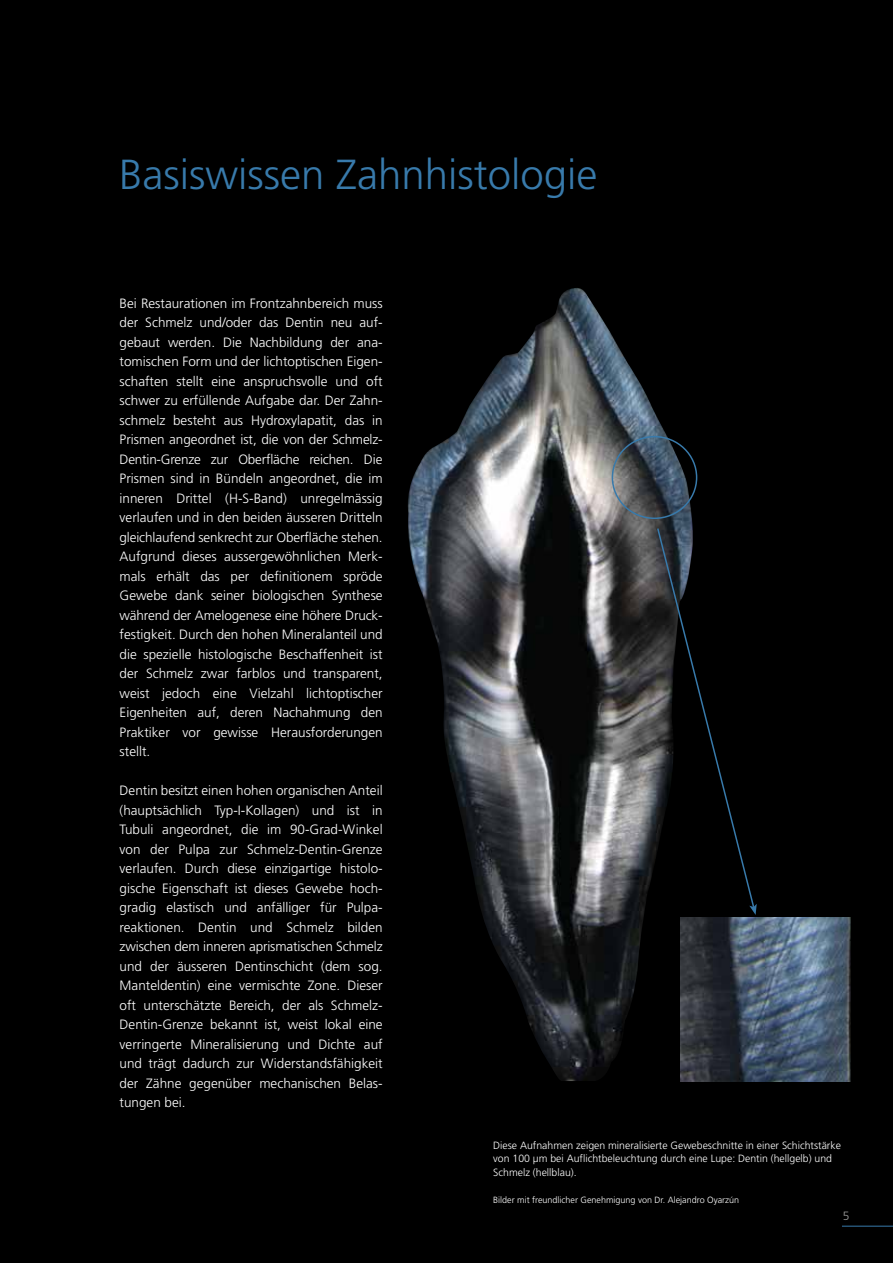
<style>
.page{position:relative;width:893px;height:1263px;background:#000}
.page>*{position:absolute;margin:0;border:0;box-sizing:border-box;transform-origin:0 0}
.t1{font:300 42px "Frutiger";color:#387aab}
.t2{font:300 13.5px/19.5px "Frutiger";color:#fff;text-align:justify}
.t3{font:300 12px "Frutiger";color:#9d9d9c}
.t4{font:300 10.5px/13.5px "Frutiger";color:#fff}
.t5{font:300 9px "Frutiger";color:#fff}
</style>
<div class="page">
<hr style="left:842px;top:1226px;width:51px;height:1px;background:#387aab">
<img style="left:408px;top:288px;width:285px;height:793px">
<img style="left:680px;top:917px;width:171px;height:164px">
<div style="left:612px;top:436px;width:85px;height:83px;border:2px solid #387aab;border-radius:50%"></div>
<svg style="left:656px;top:527px;width:101px;height:388px"></svg>
<h1 class="t1" style="left:119px;top:151px;width:480px">Basiswissen Zahnhistologie</h1>
<p class="t2" style="left:120px;top:294px;width:265px">Bei Restaurationen im Frontzahnbereich muss der Schmelz und/oder das Dentin neu auf&shy;gebaut werden. Die Nachbildung der ana&shy;tomischen Form und der lichtoptischen Eigen&shy;schaften stellt eine anspruchsvolle und oft schwer zu erfüllende Aufgabe dar. Der Zahn&shy;schmelz besteht aus Hydroxylapatit, das in Prismen angeordnet ist, die von der Schmelz-Dentin-Grenze zur Oberfläche reichen. Die Prismen sind in Bündeln angeordnet, die im inneren Drittel (H-S-Band) unregelmässig verlaufen und in den beiden äusseren Dritteln gleichlaufend senkrecht zur Oberfläche stehen.<br>Aufgrund dieses aussergewöhnlichen Merk&shy;mals erhält das per definitionem spröde Gewebe dank seiner biologischen Synthese während der Amelogenese eine höhere Druck&shy;festigkeit. Durch den hohen Mineralanteil und die spezielle histologische Beschaffenheit ist der Schmelz zwar farblos und transparent, weist jedoch eine Vielzahl lichtoptischer Eigenheiten auf, deren Nachahmung den Praktiker vor gewisse Herausforderungen stellt.</p>
<p class="t2" style="left:120px;top:781px;width:265px">Dentin besitzt einen hohen organischen Anteil (hauptsächlich Typ-I-Kollagen) und ist in Tubuli angeordnet, die im 90-Grad-Winkel von der Pulpa zur Schmelz-Dentin-Grenze verlaufen. Durch diese einzigartige histolo&shy;gische Eigenschaft ist dieses Gewebe hoch&shy;gradig elastisch und anfälliger für Pulpa&shy;reaktionen. Dentin und Schmelz bilden zwischen dem inneren aprismatischen Schmelz und der äusseren Dentinschicht (dem sog.<br>Manteldentin) eine vermischte Zone. Dieser oft unterschätzte Bereich, der als Schmelz-Dentin-Grenze bekannt ist, weist lokal eine verringerte Mineralisierung und Dichte auf und trägt dadurch zur Widerstandsfähigkeit der Zähne gegenüber mechanischen Belas&shy;tungen bei.</p>
<p class="t4" style="left:493px;top:1138px;width:349px">Diese Aufnahmen zeigen mineralisierte Gewebeschnitte in einer Schichtstärke von 100 µm bei Auflichtbeleuchtung durch eine Lupe: Dentin (hellgelb) und<br>Schmelz (hellblau).</p>
<p class="t5" style="left:493px;top:1194px;width:247px">Bilder mit freundlicher Genehmigung von Dr. Alejandro Oyarzún</p>
<p class="t3" style="left:843px;top:1209px;width:8px">5</p>
</div>
